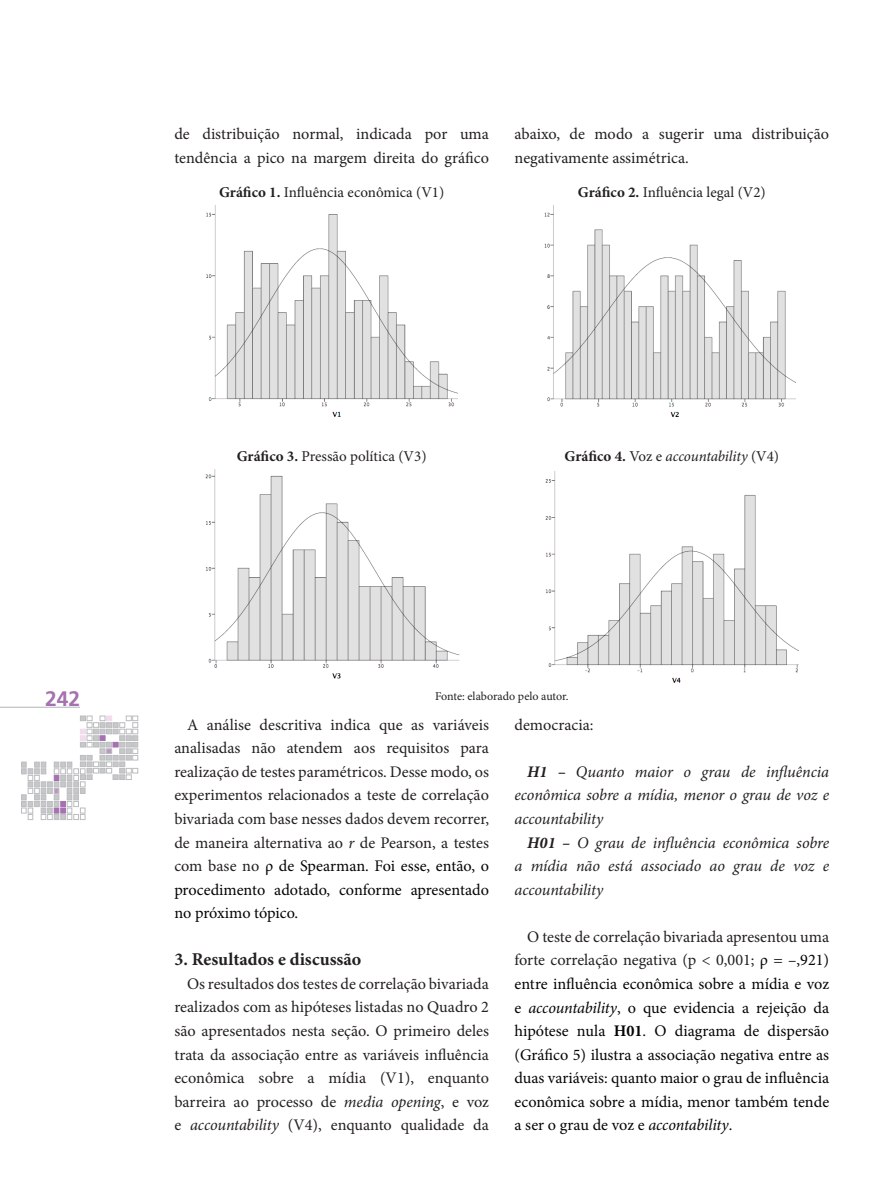
<style>
.page{position:relative;width:893px;height:1191px;background:#fff}
.page>*{position:absolute;margin:0;border:0;box-sizing:border-box;transform-origin:0 0}
.t1{font:700 21px "Frutiger";color:#a571af}
.t2{font:700 18px "Minion Pro";color:#231f20}
.t3{font:16.2px/23.5px "Minion Pro";color:#231f20}
.t4{font:16.2px/23.5px "Minion Pro";color:#040503;text-align:justify}
.t5{font:italic 16.2px/23.5px "Minion Pro";letter-spacing:-.01em;color:#231f20;text-align:justify}
.t6{font:15px "Minion Pro";letter-spacing:-.005em;color:#231f20}
.t7{font:italic 15px "Minion Pro";letter-spacing:-.01em;color:#231f20}
.t8{font:12px "Minion Pro";color:#231f20}
.s1{font-weight:700}
.s2{font-weight:700;font-style:normal}
.s3{font-style:normal}
.s4{font-style:italic}
.s5{color:#040503}
.s6{color:#231f20}
</style>
<div class="page">
<svg style="left:21px;top:716px;width:117px;height:103px"></svg>
<hr style="left:0;top:707px;width:80px;height:1px;background:#b2b3b7">
<img style="left:206px;top:205px;width:252px;height:212px">
<img style="left:544px;top:205px;width:252px;height:212px">
<img style="left:205px;top:469px;width:255px;height:210px">
<img style="left:545px;top:471px;width:254px;height:212px">
<p class="t3" style="left:174px;top:122px;width:316px">de distribuição normal, indicada por uma tendência a pico na margem direita do gráfico</p>
<p class="t3" style="left:514px;top:122px;width:316px">abaixo, de modo a sugerir uma distribuição negativamente assimétrica.</p>
<p class="t6" style="left:219px;top:182px;width:227px"><span class="s1">Gráfico 1.</span> Influência econômica (V1)</p>
<p class="t6" style="left:578px;top:182px;width:189px"><span class="s1">Gráfico 2.</span> Influência legal (V2)</p>
<p class="t1" style="left:45px;top:686px;width:37px">242</p>
<p class="t6" style="left:237px;top:446px;width:191px"><span class="s1">Gráfico 3.</span> Pressão política (V3)</p>
<p class="t7" style="left:565px;top:446px;width:216px"><span class="s2">Gráfico 4.</span> <span class="s3">Voz e</span> accountability <span class="s3">(V4)</span></p>
<p class="t8" style="left:435px;top:687px;width:135px">Fonte: elaborado pelo autor.</p>
<p class="t3" style="left:174px;top:713px;width:316px;text-align:justify;text-indent:13px">A análise descritiva indica que as variáveis analisadas não atendem aos requisitos para realização de testes paramétricos. Desse modo, os experimentos relacionados a teste de correlação bivariada com base nesses dados devem recorrer, de maneira alternativa ao <span class="s4">r</span> de Pearson, a testes com base no <span class="s5">ρ de Spearman. Foi esse, então, o procedimento adotado, conforme apresentado no próximo tópico.</span></p>
<p class="t2" style="left:174px;top:947px;width:189px">3. resultados e discussão</p>
<p class="t3" style="left:174px;top:972px;width:316px;text-align:justify;text-indent:13px">Os resultados dos testes de correlação bivariada realizados com as hipóteses listadas no Quadro 2 são apresentados nesta seção. O primeiro deles trata da associação entre as variáveis influência econômica sobre a mídia (V1), enquanto barreira ao processo de <span class="s4">media opening</span>, e voz e <span class="s4">accountability</span> (V4), enquanto qualidade da</p>
<p class="t3" style="left:514px;top:713px;width:81px">democracia:</p>
<p class="t5" style="left:514px;top:760px;width:316px;text-indent:13px"><span class="s1">H1 –</span> Quanto maior o grau de influência econômica sobre a mídia, menor o grau de voz e accountability</p>
<p class="t5" style="left:514px;top:830px;width:316px;text-indent:13px"><span class="s1">H01 –</span> O grau de influência econômica sobre a mídia não está associado ao grau de voz e accountability</p>
<p class="t4" style="left:514px;top:925px;width:316px;text-indent:13px"><span class="s6">O teste de correlação bivariada apresentou uma forte correlação negativa (p &lt; 0,001;</span> ρ = –,921) entre influência econômica sobre a mídia e voz e <span class="s4">accountability</span>, o que evidencia a rejeição da hipótese nula <span class="s1">H01</span>. O diagrama de dispersão (Gráfico 5) ilustra a associação negativa entre as duas variáveis: quanto maior o grau de influência econômica sobre a mídia, menor também tende a ser o grau de voz e <span class="s4">accontability</span>.</p>
</div>
